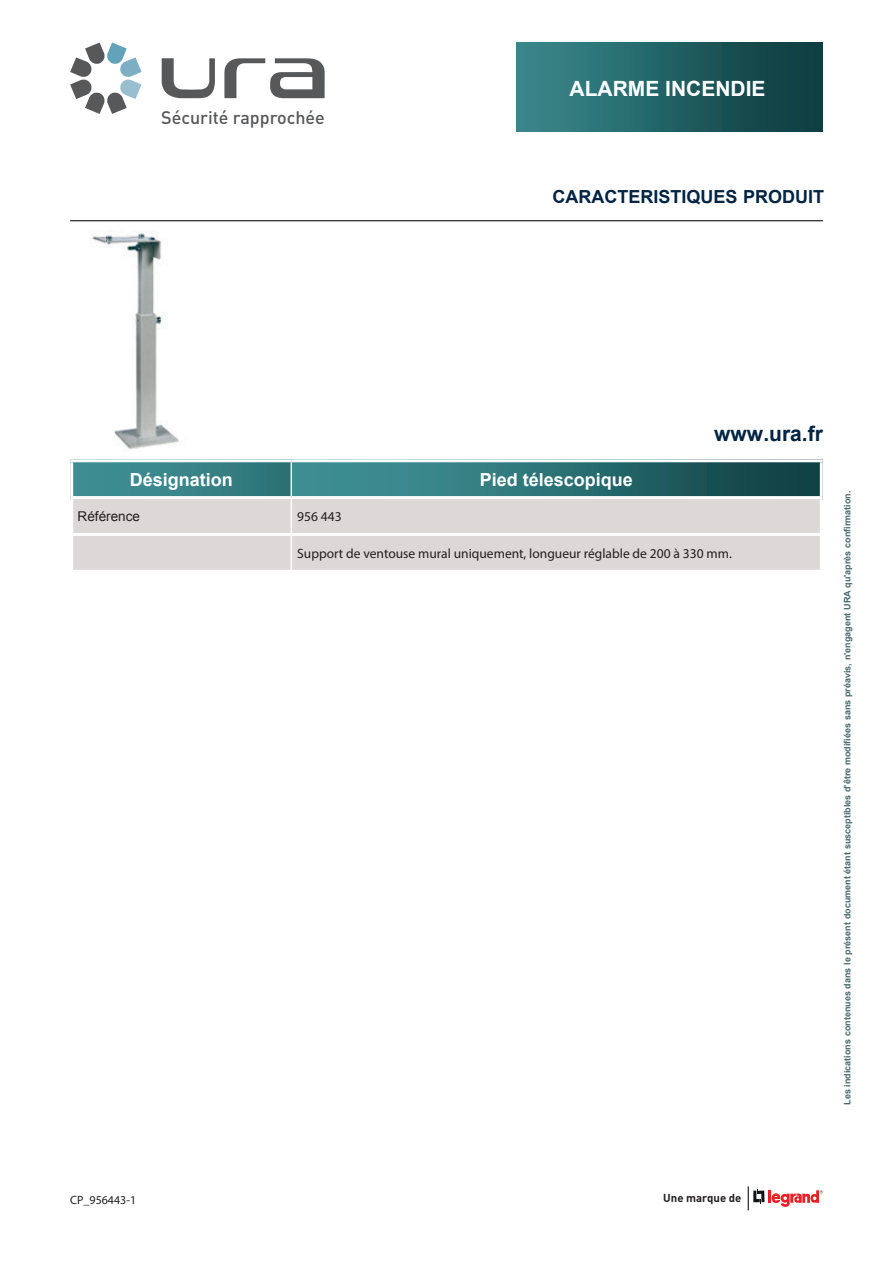
<style>
.page{position:relative;width:893px;height:1263px;background:#fff}
.page>*{position:absolute;margin:0;border:0;box-sizing:border-box;transform-origin:0 0}
.t1{font:700 21px "Arial";color:#fff}
.t2{font:700 21px "Arial";color:#002442}
.t3{font:700 18px "Arial";color:#fff}
.t4{font:700 18px "Arial";color:#002442}
.t5{font:500 17.85px "DIN Pro";color:#57585a}
.t6{font:13.5px "Myriad Pro";color:#231f20}
.t7{font:13.5px "Arial";color:#231f20}
.t8{font:12px "Myriad Pro";color:#231f20}
.t9{font:700 11.4px "DIN Pro";color:#231f20}
.t10{font:700 9px "Arial";color:#486b6f}
</style>
<div class="page">
<hr style="left:70px;top:220px;width:753px;height:1px;background:#231f20">
<svg style="left:748px;top:1186px;width:75px;height:24px"></svg>
<svg style="left:162px;top:58px;width:53px;height:40px"></svg>
<svg style="left:70px;top:43px;width:72px;height:71px"></svg>
<svg style="left:224px;top:58px;width:101px;height:40px"></svg>
<div style="left:517px;top:43px;width:306px;height:89px;background:linear-gradient(to right,#3a898e,#0b393c)"></div>
<div style="left:293px;top:459px;width:530px;height:40px;background:linear-gradient(to right,#44999e,#104144)"></div>
<div style="left:70px;top:459px;width:221px;height:40px;background:linear-gradient(to right,#419297,#2d7477)"></div>
<div style="left:73px;top:499px;width:747px;height:71px;background:#dcd8d7"></div>
<hr style="left:291px;top:499px;width:1px;height:34px;background:#fff">
<hr style="left:291px;top:536px;width:1px;height:34px;background:#fff">
<hr style="left:70px;top:459px;width:221px;height:3px;background:#fff">
<hr style="left:70px;top:462px;width:3px;height:34px;background:#fff">
<hr style="left:291px;top:459px;width:532px;height:3px;background:#fff">
<hr style="left:820px;top:462px;width:3px;height:34px;background:#fff">
<hr style="left:70px;top:496px;width:221px;height:3px;background:#fff">
<hr style="left:291px;top:496px;width:532px;height:3px;background:#fff">
<hr style="left:70px;top:533px;width:221px;height:3px;background:#fff">
<hr style="left:291px;top:533px;width:532px;height:3px;background:#fff">
<img style="left:92px;top:230px;width:87px;height:220px">
<h3 class="t5" style="left:161px;top:103px;width:165px">Sécurité rapprochée</h3>
<h1 class="t1" style="left:570px;top:74px;width:197px">ALARME INCENDIE</h1>
<h2 class="t4" style="left:553px;top:185px;width:273px">CARACTERISTIQUES PRODUIT</h2>
<h1 class="t2" style="left:714px;top:420px;width:110px">www.ura.fr</h1>
<h2 class="t3" style="left:130px;top:468px;width:105px">Désignation</h2>
<h2 class="t3" style="left:480px;top:468px;width:155px">Pied télescopique</h2>
<h3 class="t7" style="left:78px;top:507px;width:64px">Référence</h3>
<h3 class="t6" style="left:297px;top:508px;width:46px">956 443</h3>
<h3 class="t6" style="left:297px;top:545px;width:436px">Support de ventouse mural uniquement, longueur réglable de 200 à 330 mm.</h3>
<p class="t10" style="left:841px;top:1105px;width:616px;rotate:-90deg">Les indications contenues dans le présent document étant susceptibles d'être modifiées sans préavis, n'engagent URA qu'après confirmation.</p>
<h3 class="t8" style="left:70px;top:1192px;width:68px">CP_956443-1</h3>
<p class="t9" style="left:663px;top:1188px;width:80px">Une marque de</p>
</div>
